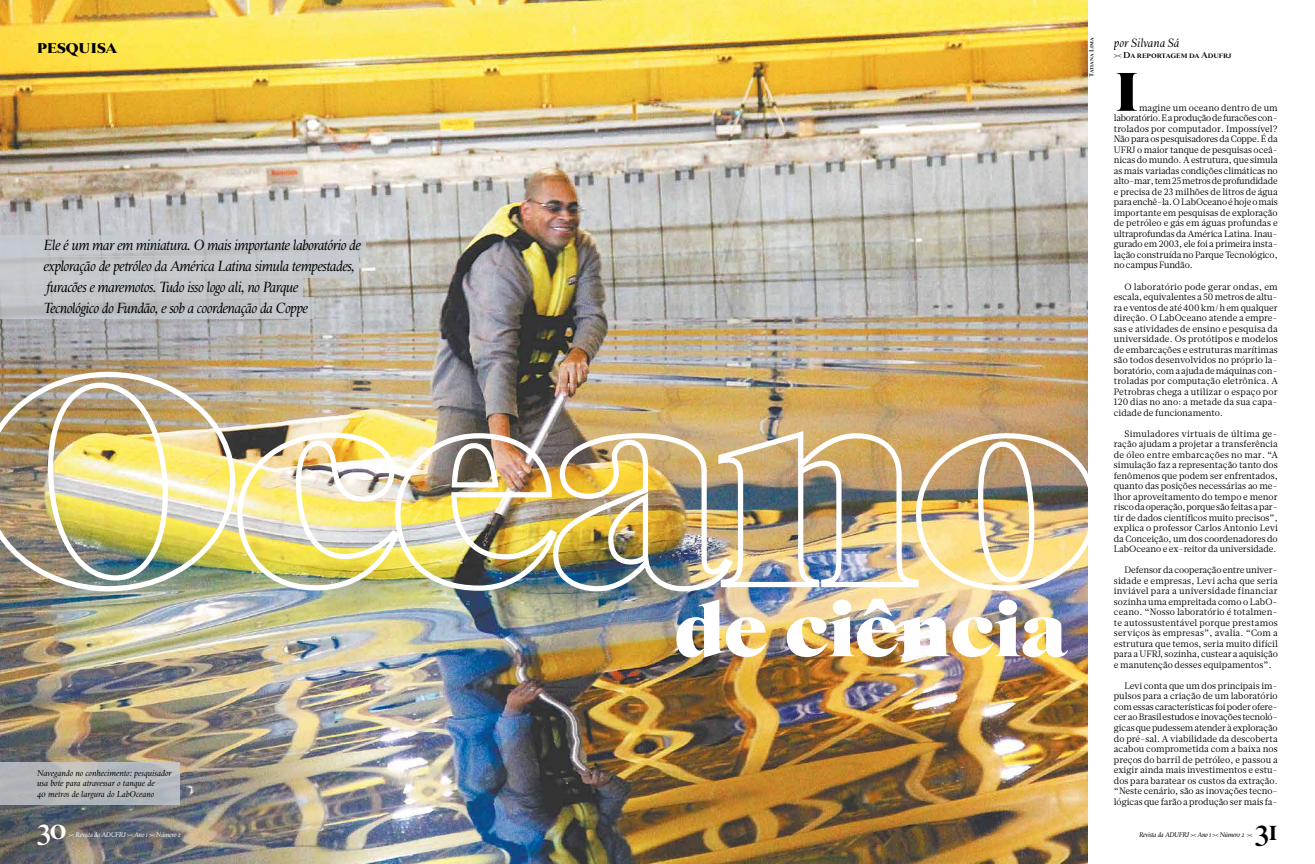
<style>
.page{position:relative;width:1315px;height:864px;background:#fff}
.page>*{position:absolute;margin:0;border:0;box-sizing:border-box;transform-origin:0 0}
.t1{font:900 78.92px "Starling";color:#fff}
.t2{font:900 55.21px "Starling";color:#000}
.t3{font:700 28.88px "Starling";color:#fff}
.t4{font:700 28.88px "Starling";color:#000}
.t5{font:italic 14.88px/21px "Starling";letter-spacing:-.04em;color:#000}
.t6{font:14.44px "Starling Ultra SC";color:#000}
.t7{font:italic 12.25px "Starling";color:#000}
.t8{font:9.19px/10.5px "Glosa Text";color:#000;text-align:justify}
.t9{font:italic 8.75px/10.5px "Starling";color:#000}
.t10{font:8.75px "Starling Bold SC";color:#000}
.t11{font:italic 7px "Starling";letter-spacing:-.04em;color:#fff}
.t12{font:italic 7px "Starling";letter-spacing:-.04em;color:#000}
.t13{font:6.12px "Starling Bold SC";color:#000}
.s1{font-family:"Starling";font-style:italic}
</style>
<div class="page">
<img style="left:0;top:0;width:1087px;height:863px">
<svg style="left:0;top:761px;width:180px;height:43px;background:#b4b7b9"></svg>
<img style="left:0;top:369px;width:238px;height:224px">
<img style="left:235px;top:427px;width:853px;height:166px">
<div style="left:0;top:235px;width:366px;height:21px;background:#c5cbd1"></div>
<div style="left:0;top:256px;width:358px;height:21px;background:#c5cbd1"></div>
<div style="left:0;top:277px;width:303px;height:21px;background:#c2c7ca"></div>
<svg style="left:0;top:297px;width:314px;height:21px;background:#bcc0c4"></svg>
<h3 class="t6" style="left:37px;top:40px;width:82px">PESQUISA</h3>
<h3 class="t5" style="left:44px;top:235px;width:319px">Ele é um mar em miniatura. O mais importante laboratório de exploração de petróleo da América Latina simula tempestades, furacões e maremotos. Tudo isso logo ali, no Parque<br>Tecnológico do Fundão, e sob a coordenação da Coppe</h3>
<p class="t9" style="left:37px;top:767px;width:136px">Navegando no conhecimento: pesquisador usa bote para atravessar o tanque de<br>40 metros de largura do LabOceano</p>
<p class="t11" style="left:68px;top:830px;width:114px">&gt;&lt; Revista da ADUFRJ &gt;&lt; Ano 1 &gt;&lt; Número 2</p>
<h3 class="t3" style="left:37px;top:813px;width:31px">30</h3>
<h1 class="t1" style="left:674px;top:586px;width:394px">de ciência</h1>
<p class="t13" style="left:1088px;top:76px;width:40px;rotate:-90deg">Tatiana Lima</p>
<h3 class="t7" style="left:1114px;top:36px;width:67px">por Silvana Sá</h3>
<p class="t10" style="left:1114px;top:50px;width:119px"><span class="s1">&gt;&lt;</span> Da reportagem da Adufrj</p>
<h2 class="t2" style="left:1114px;top:62px;width:27px">I</h2>
<p class="t8" style="left:1114px;top:102px;width:165px;text-indent:25px">magine um oceano dentro de um laboratório. E a produção de furacões con&shy;trolados por computador. Impossível?<br>Não para os pesquisadores da Coppe. É da UFRJ o maior tanque de pesquisas oceâ&shy;nicas do mundo. A estrutura, que simula as mais variadas condições climáticas no alto-mar, tem 25 metros de profundidade e precisa de 23 milhões de litros de água para enchê-la. O LabOceano é hoje o mais importante em pesquisas de exploração de petróleo e gás em águas profundas e ultraprofundas da América Latina. Inau&shy;gurado em 2003, ele foi a primeira insta&shy;lação construída no Parque Tecnológico, no campus Fundão.</p>
<p class="t8" style="left:1114px;top:281px;width:165px;text-indent:11px">O laboratório pode gerar ondas, em escala, equivalentes a 50 metros de altu&shy;ra e ventos de até 400 km/h em qualquer direção. O LabOceano atende a empre&shy;sas e atividades de ensino e pesquisa da universidade. Os protótipos e modelos de embarcações e estruturas marítimas são todos desenvolvidos no próprio la&shy;boratório, com a ajuda de máquinas con&shy;troladas por computação eletrônica. A Petrobras chega a utilizar o espaço por 120 dias no ano: a metade da sua capa&shy;cidade de funcionamento.</p>
<p class="t8" style="left:1114px;top:428px;width:165px;text-indent:11px">Simuladores virtuais de última ge&shy;ração ajudam a projetar a transferência de óleo entre embarcações no mar. “A simulação faz a representação tanto dos fenômenos que podem ser enfrentados, quanto das posições necessárias ao me&shy;lhor aproveitamento do tempo e menor risco da operação, porque são feitas a par&shy;tir de dados científicos muito precisos”, explica o professor Carlos Antonio Levi da Conceição, um dos coordenadores do LabOceano e ex-reitor da universidade.</p>
<p class="t8" style="left:1114px;top:564px;width:165px;text-indent:11px">Defensor da cooperação entre univer&shy;sidade e empresas, Levi acha que seria inviável para a universidade financiar sozinha uma empreitada como o LabO&shy;ceano. “Nosso laboratório é totalmen&shy;te autossustentável porque prestamos serviços às empresas”, avalia. “Com a estrutura que temos, seria muito difícil para a UFRJ, sozinha, custear a aquisição e manutenção desses equipamentos”.</p>
<p class="t8" style="left:1114px;top:680px;width:165px;text-indent:11px">Levi conta que um dos principais im&shy;pulsos para a criação de um laboratório com essas características foi poder ofere&shy;cer ao Brasil estudos e inovações tecnoló&shy;gicas que pudessem atender à exploração do pré-sal. A viabilidade da descoberta acabou comprometida com a baixa nos preços do barril de petróleo, e passou a exigir ainda mais investimentos e estu&shy;dos para baratear os custos da extração. “Neste cenário, são as inovações tecno&shy;lógicas que farão a produção ser mais fa-</p>
<h3 class="t4" style="left:1255px;top:814px;width:25px">31</h3>
<p class="t12" style="left:1139px;top:830px;width:115px">Revista da ADUFRJ &gt;&lt; Ano 1 &gt;&lt; Número 2 &gt;&lt;</p>
</div>
